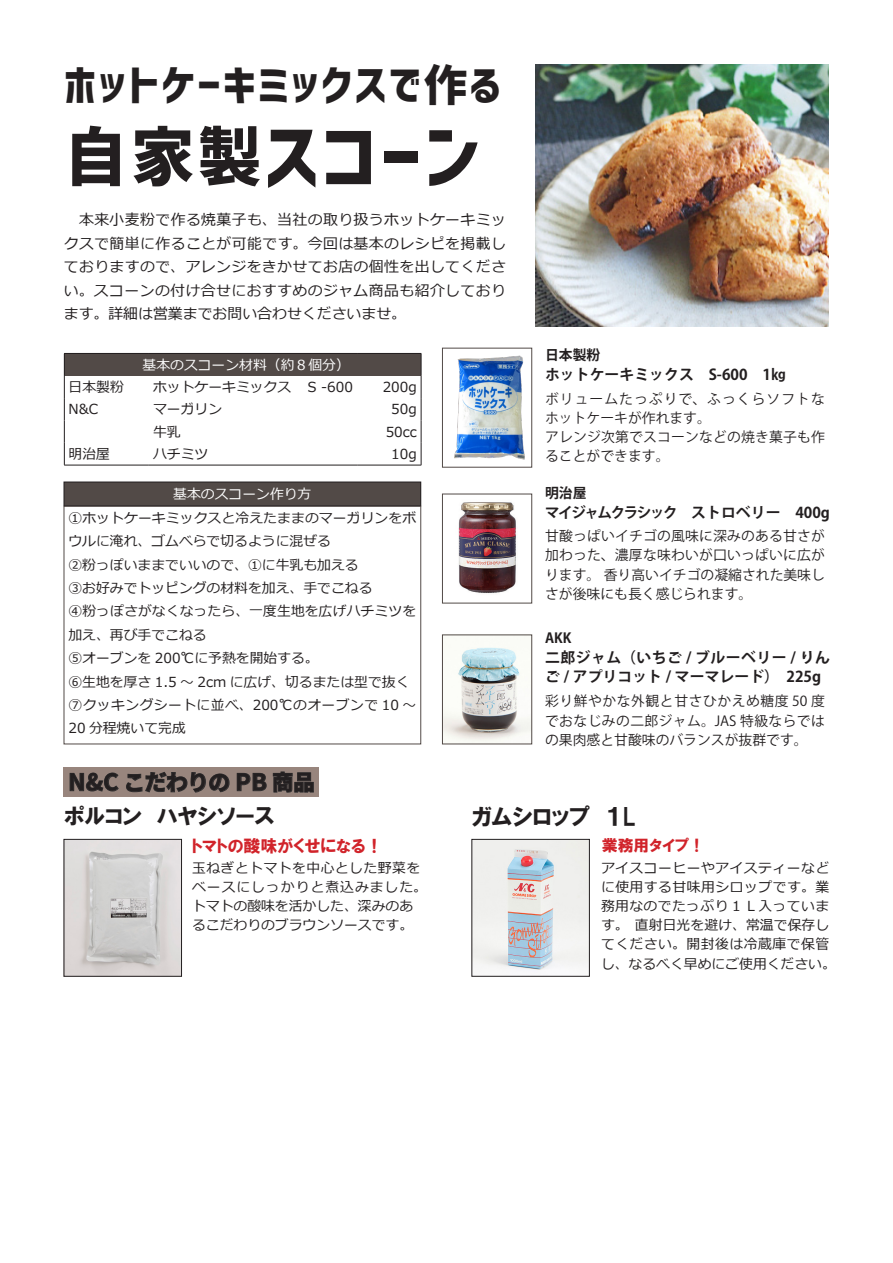
<style>
.page{position:relative;width:893px;height:1263px;background:#fff}
.page>*{position:absolute;margin:0;border:0;box-sizing:border-box;transform-origin:0 0}
.t1{font:74.4px "Corporate Logo Bold";color:#231f20}
.t2{font:43.65px "Corporate Logo Bold";letter-spacing:.05em;color:#231f20}
.t3{font:23.4px "HGP Soei Kakugothic UB";color:#231f20}
.t4{font:22.35px "HGP Soei Kakugothic UB";color:#231f20}
.t5{font:21.3px "Gen Ei Gothic N H KL";color:#231f20}
.t6{font:16.95px "HGP Soei Kakugothic UB";color:#d1232a}
.t7{font:15.9px "HGP Soei Kakugothic UB";color:#d1232a}
.t8{font:14.85px/23.4px "Meiryo";letter-spacing:.025em;color:#231f20;text-align:justify}
.t9{font:700 14.85px/19.2px "Koz Go Pr 6 N";color:#231f20}
.t10{font:700 14.85px "Koz Go Pr 6 N";letter-spacing:-.1em;color:#231f20}
.t11{font:13.8px/23.4px "Meiryo";color:#231f20}
.t12{font:13.8px/19.2px "Koz Go Pr 6 N";color:#231f20;text-align:justify}
.t13{font:13.8px/19.2px "Meiryo";letter-spacing:.035em;color:#231f20}
.t14{font:13.8px "Meiryo";color:#fff}
.t15{font:700 13.8px "Koz Go Pr 6 N";color:#231f20}
.s1{font-size:63.75px}
</style>
<div class="page">
<div style="left:64px;top:767px;width:255px;height:30px;background:#98857d"></div>
<svg style="left:69px;top:772px;width:50px;height:20px"></svg>
<svg style="left:126px;top:772px;width:104px;height:21px"></svg>
<svg style="left:237px;top:773px;width:30px;height:18px"></svg>
<svg style="left:273px;top:771px;width:41px;height:22px"></svg>
<div style="left:64px;top:482px;width:357px;height:24px;background:#524a47"></div>
<div style="left:64px;top:482px;width:357px;height:24px;border:1px solid #231f20"></div>
<div style="left:64px;top:506px;width:357px;height:238px;border:1px solid #524a47"></div>
<img style="left:536px;top:65px;width:292px;height:262px">
<div style="left:64px;top:353px;width:357px;height:23px;background:#524a47"></div>
<hr style="left:64px;top:353px;width:85px;height:1px;background:#231f20">
<hr style="left:149px;top:353px;width:208px;height:1px;background:#231f20">
<hr style="left:357px;top:353px;width:64px;height:1px;background:#231f20">
<svg style="left:64px;top:354px;width:1px;height:111px"></svg>
<svg style="left:421px;top:354px;width:1px;height:111px"></svg>
<hr style="left:64px;top:465px;width:85px;height:1px;background:#231f20">
<hr style="left:149px;top:465px;width:208px;height:1px;background:#231f20">
<hr style="left:357px;top:465px;width:64px;height:1px;background:#231f20">
<img style="left:454px;top:355px;width:71px;height:105px">
<div style="left:442px;top:348px;width:90px;height:119px;border:1px solid #524a47"></div>
<img style="left:458px;top:502px;width:58px;height:92px">
<div style="left:442px;top:494px;width:90px;height:109px;border:1px solid #524a47"></div>
<img style="left:444px;top:647px;width:86px;height:95px">
<div style="left:442px;top:635px;width:90px;height:109px;border:1px solid #524a47"></div>
<img style="left:474px;top:841px;width:114px;height:129px">
<div style="left:472px;top:839px;width:118px;height:137px;border:1px solid #231f20"></div>
<img style="left:66px;top:841px;width:114px;height:133px">
<div style="left:64px;top:839px;width:118px;height:137px;border:1px solid #231f20"></div>
<h2 class="t2" style="left:64px;top:55px;width:440px">ホットケーキミックスで作る</h2>
<h1 class="t1" style="left:64px;top:106px;width:418px"><span class="s1">自家製</span>スコーン</h1>
<p class="t8" style="left:64px;top:209px;width:444px;text-indent:15px">本来小麦粉で作る焼菓子も、当社の取り扱うホットケーキミックスで簡単に作ることが可能です。今回は基本のレシピを掲載しておりますので、アレンジをきかせてお店の個性を出してください。スコーンの付け合せにおすすめのジャム商品も紹介しております。詳細は営業までお問い合わせくださいませ。</p>
<p class="t14" style="left:143px;top:355px;width:209px">基本のスコーン材料（約８個分）</p>
<p class="t11" style="left:69px;top:376px;width:57px">日本製粉</p>
<p class="t11" style="left:153px;top:376px;width:201px">ホットケーキミックス　Ｓ -600</p>
<p class="t11" style="left:383px;top:376px;width:36px">200g</p>
<p class="t11" style="left:69px;top:398px;width:31px">N&amp;C</p>
<p class="t11" style="left:153px;top:398px;width:71px">マーガリン</p>
<p class="t11" style="left:391px;top:398px;width:27px">50g</p>
<p class="t11" style="left:153px;top:421px;width:29px">牛乳</p>
<p class="t11" style="left:386px;top:421px;width:33px">50cc</p>
<p class="t11" style="left:69px;top:443px;width:43px">明治屋</p>
<p class="t11" style="left:153px;top:443px;width:57px">ハチミツ</p>
<p class="t11" style="left:391px;top:443px;width:27px">10g</p>
<p class="t14" style="left:173px;top:484px;width:140px">基本のスコーン作り方</p>
<p class="t11" style="left:68px;top:507px;width:349px">①ホットケーキミックスと冷えたままのマーガリンをボウルに淹れ、ゴムべらで切るように混ぜる<br>②粉っぽいままでいいので、①に牛乳も加える<br>③お好みでトッピングの材料を加え、手でこねる<br>④粉っぽさがなくなったら、一度生地を広げハチミツを加え、再び手でこねる<br>⑤オーブンを 200℃に予熱を開始する。<br>⑥生地を厚さ 1.5 ～ 2cm に広げ、切るまたは型で抜く<br>⑦クッキングシートに並べ、200℃のオーブンで 10 ～<br>20 分程焼いて完成</p>
<h3 class="t5" style="left:68px;top:766px;width:248px">N&amp;C こだわりの PB 商品</h3>
<p class="t15" style="left:545px;top:347px;width:57px">日本製粉</p>
<p class="t9" style="left:545px;top:365px;width:242px">ホットケーキミックス　S-600　1㎏</p>
<p class="t12" style="left:545px;top:389px;width:281px;text-align:left">ボリュームたっぷりで、ふっくらソフトなホットケーキが作れます。<br>アレンジ次第でスコーンなどの焼き菓子も作ることができます。</p>
<p class="t15" style="left:545px;top:485px;width:43px">明治屋</p>
<p class="t10" style="left:545px;top:504px;width:286px">マイジャムクラシック　ストロベリー　400g</p>
<p class="t12" style="left:545px;top:527px;width:281px">甘酸っぱいイチゴの風味に深みのある甘さが加わった、濃厚な味わいが口いっぱいに広がります。 香り高いイチゴの凝縮された美味しさが後味にも長く感じられます。</p>
<p class="t15" style="left:545px;top:630px;width:28px">AKK</p>
<p class="t9" style="left:545px;top:648px;width:286px">二郎ジャム（いちご / ブルーベリー / りんご / アプリコット / マーマレード）　225g</p>
<p class="t12" style="left:545px;top:692px;width:281px">彩り鮮やかな外観と甘さひかえめ糖度 50 度でおなじみの二郎ジャム。JAS 特級ならではの果肉感と甘酸味のバランスが抜群です。</p>
<h3 class="t4" style="left:64px;top:804px;width:212px">ポルコン　ハヤシソース</h3>
<p class="t13" style="left:192px;top:859px;width:237px">玉ねぎとトマトを中心とした野菜をベースにしっかりと煮込みました。トマトの酸味を活かした、深みのあるこだわりのブラウンソースです。</p>
<p class="t6" style="left:192px;top:837px;width:192px">トマトの酸味がくせになる！</p>
<h3 class="t3" style="left:472px;top:804px;width:165px">ガムシロップ　１L</h3>
<p class="t13" style="left:601px;top:859px;width:236px">アイスコーヒーやアイスティーなどに使用する甘味用シロップです。業務用なのでたっぷり 1 Ｌ入っています。 直射日光を避け、常温で保存してください。開封後は冷蔵庫で保管し、なるべく早めにご使用ください。</p>
<p class="t7" style="left:602px;top:837px;width:105px">業務用タイプ！</p>
</div>
